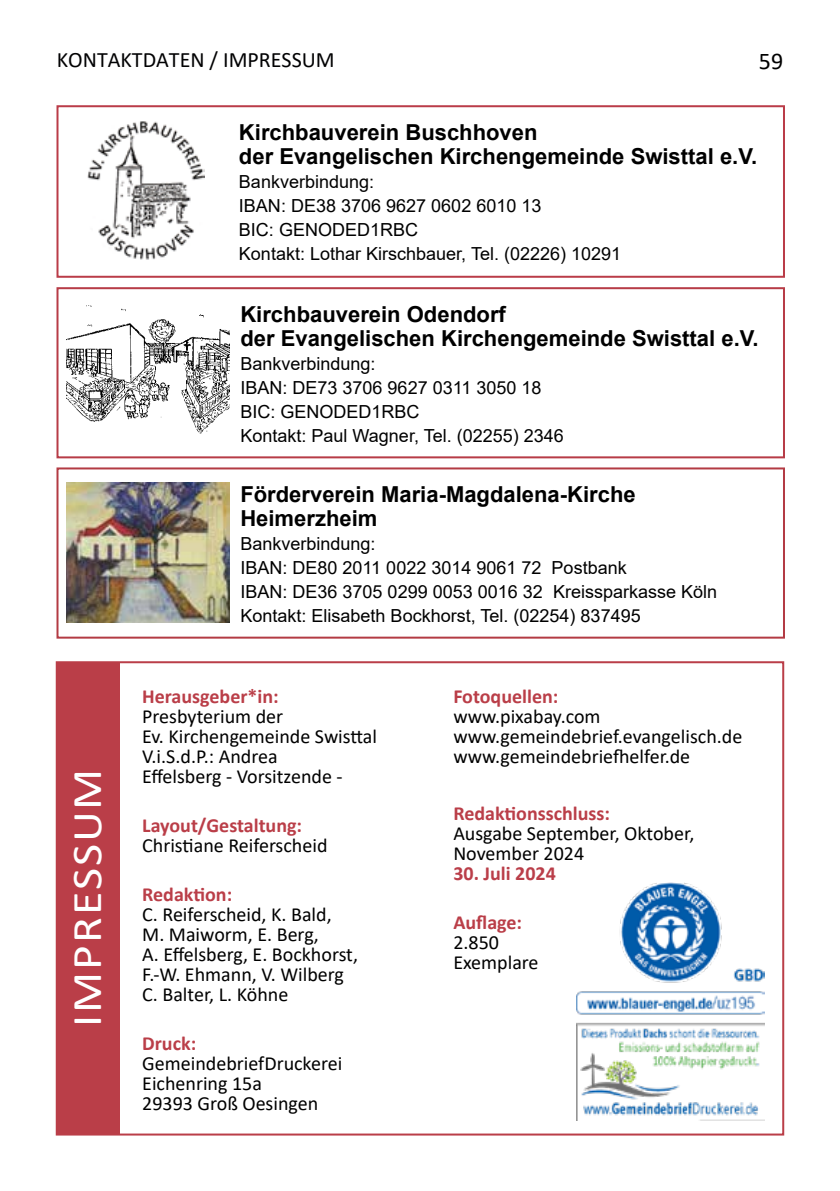
<style>
.page{position:relative;width:840px;height:1191px;background:#fff}
.page>*{position:absolute;margin:0;border:0;box-sizing:border-box;transform-origin:0 0}
.t1{font:42.6px "Calibri";letter-spacing:.04em;color:#fff;scale:1.13 1}
.t2{font:24px "Calibri";color:#000}
.t3{font:700 22px/24px "Arial";color:#000}
.t4{font:22px "Calibri";color:#020203}
.t5{font:20px/20px "Calibri";color:#000}
.t6{font:700 20px "Calibri";color:#ba3e48}
.t7{font:700 20px "Calibri";color:#ba3e49}
.t8{font:18px/24px "Arial";color:#000}
</style>
<div class="page">
<div style="left:56px;top:105px;width:728px;height:173px;border:2px solid #ba3c48"></div>
<div style="left:56px;top:287px;width:728px;height:171px;border:2px solid #b73c47"></div>
<div style="left:56px;top:467px;width:728px;height:171px;border:2px solid #b33b44"></div>
<img style="left:88px;top:121px;width:117px;height:139px">
<img style="left:67px;top:305px;width:162px;height:129px">
<img style="left:67px;top:483px;width:162px;height:139px">
<div style="left:56px;top:662px;width:63px;height:472px;background:#ba3e48"></div>
<img style="left:576px;top:882px;width:188px;height:238px">
<p class="t4" style="left:57px;top:44px;width:279px">KONTAKTDATEN / IMPRESSUM</p>
<p class="t2" style="left:758px;top:44px;width:26px">59</p>
<p class="t3" style="left:239px;top:120px;width:519px">Kirchbauverein Buschhoven<br>der Evangelischen Kirchengemeinde Swisttal e.V.</p>
<p class="t8" style="left:239px;top:170px;width:383px">Bankverbindung:<br>IBAN: DE38 3706 9627 0602 6010 13<br>BIC: GENODED1RBC<br>Kontakt: Lothar Kirschbauer, Tel. (02226) 10291</p>
<p class="t3" style="left:240px;top:302px;width:519px">Kirchbauverein Odendorf<br>der Evangelischen Kirchengemeinde Swisttal e.V.</p>
<p class="t8" style="left:240px;top:351px;width:325px">Bankverbindung:<br>IBAN: DE73 3706 9627 0311 3050 18<br>BIC: GENODED1RBC<br>Kontakt: Paul Wagner, Tel. (02255) 2346</p>
<h1 class="t1" style="left:57px;top:1026px;width:230px;rotate:-90deg">IMPRESSUM</h1>
<p class="t3" style="left:240px;top:483px;width:396px">Förderverein Maria-Magdalena-Kirche<br>Heimerzheim</p>
<p class="t8" style="left:240px;top:532px;width:478px">Bankverbindung:<br>IBAN: DE80 2011 0022 3014 9061 72 Postbank<br>IBAN: DE36 3705 0299 0053 0016 32 Kreissparkasse Köln Kontakt: Elisabeth Bockhorst, Tel. (02254) 837495</p>
<p class="t6" style="left:142px;top:682px;width:138px">Herausgeber*in:</p>
<p class="t5" style="left:142px;top:706px;width:236px">Presbyterium der<br>Ev. Kirchengemeinde Swisttal<br>V.i.S.d.P.: Andrea<br>Effelsberg - Vorsitzende -</p>
<p class="t6" style="left:142px;top:811px;width:161px">Layout/Gestaltung:</p>
<p class="t5" style="left:142px;top:835px;width:187px">Christiane Reiferscheid</p>
<p class="t6" style="left:142px;top:880px;width:91px">Redaktion:</p>
<p class="t5" style="left:142px;top:904px;width:217px">C. Reiferscheid, K. Bald,<br>M. Maiworm, E. Berg,<br>A. Effelsberg, E. Bockhorst,<br>F.-W. Ehmann, V. Wilberg<br>C. Balter, L. Köhne</p>
<p class="t6" style="left:142px;top:1029px;width:55px">Druck:</p>
<p class="t5" style="left:142px;top:1053px;width:201px">GemeindebriefDruckerei<br>Eichenring 15a<br>29393 Groß Oesingen</p>
<p class="t6" style="left:453px;top:682px;width:106px">Fotoquellen:</p>
<p class="t5" style="left:453px;top:706px;width:290px">www.pixabay.com www.gemeindebrief.evangelisch.de www.gemeindebriefhelfer.de</p>
<p class="t6" style="left:453px;top:799px;width:158px">Redaktionsschluss:</p>
<p class="t5" style="left:453px;top:823px;width:242px">Ausgabe September, Oktober,<br>November 2024</p>
<p class="t7" style="left:453px;top:859px;width:104px">30. Juli 2024</p>
<p class="t6" style="left:453px;top:907px;width:70px">Auflage:</p>
<p class="t5" style="left:453px;top:931px;width:87px">2.850<br>Exemplare</p>
</div>
